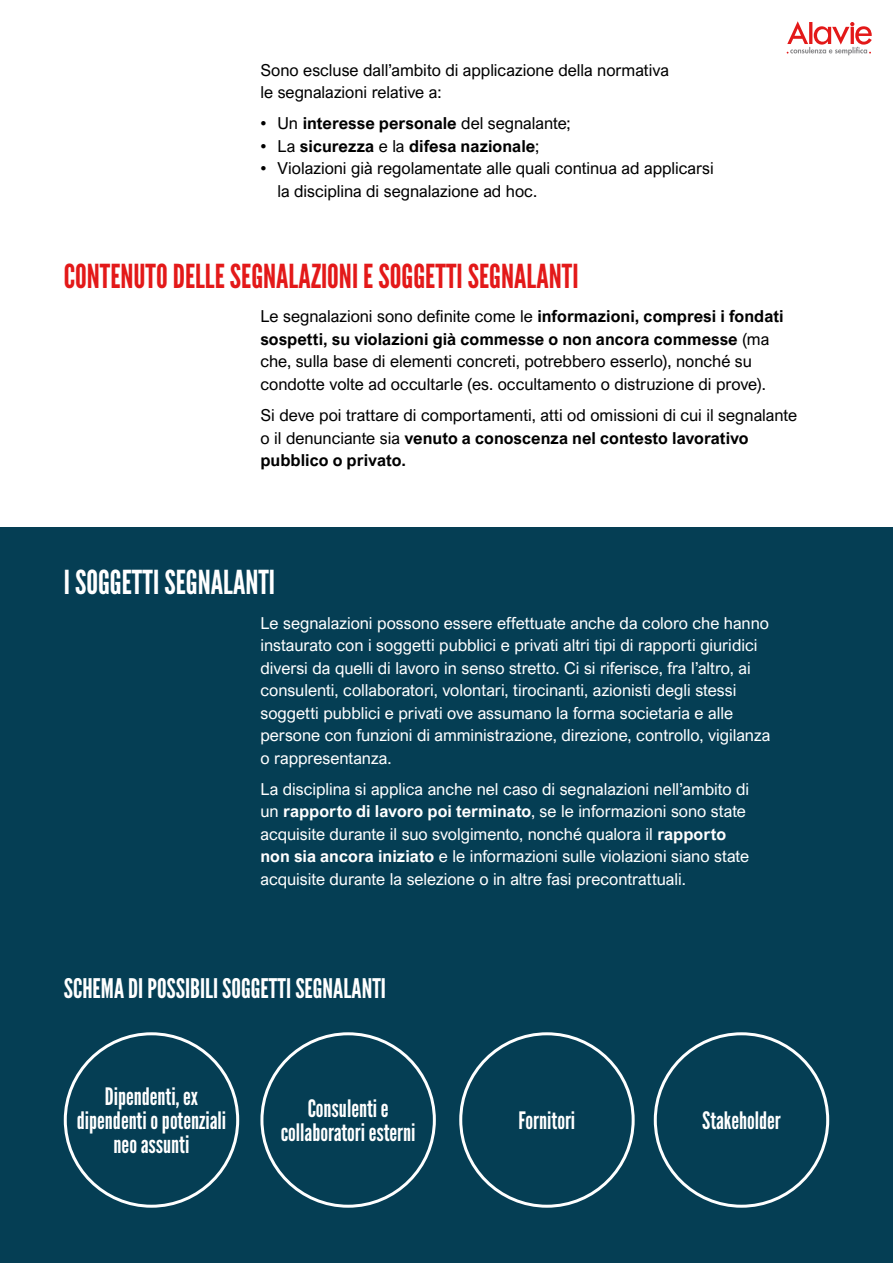
<style>
.page{position:relative;width:893px;height:1263px;background:#fff}
.page>*{position:absolute;margin:0;border:0;box-sizing:border-box;transform-origin:0 0}
.t1{font:33px "League Gothic";color:#e31919}
.t2{font:33px "League Gothic";color:#fff}
.t3{font:27px "League Gothic";color:#fff}
.t4{font:24px/24px "League Gothic";color:#fff;text-align:center}
.t5{font:16.5px/22.5px "Arial Nova";color:#fff}
.t6{font:16.5px/22.5px "Arial Nova";color:#000}
.t7{font:700 16.5px "Arial Nova";color:#000}
.s1{font-weight:400}
.s2{font-weight:700}
</style>
<div class="page">
<div style="left:0;top:527px;width:893px;height:736px;background:#053e54"></div>
<svg style="left:787px;top:21px;width:85px;height:34px"></svg>
<p class="t6" style="left:260px;top:59px;width:410px">Sono escluse dall’ambito di applicazione della normativa le segnalazioni relative a:</p>
<p class="t7" style="left:260px;top:114px;width:312px"><span class="s1">• Un</span> interesse personale <span class="s1">del segnalante;</span></p>
<p class="t7" style="left:260px;top:136px;width:280px"><span class="s1">• La</span> sicurezza <span class="s1">e la</span> difesa nazionale<span class="s1">;</span></p>
<p class="t6" style="left:277px;top:157px;width:438px;text-indent:-17px">• Violazioni già regolamentate alle quali continua ad applicarsi la disciplina di segnalazione ad hoc.</p>
<h1 class="t1" style="left:64px;top:256px;width:516px">CONTENUTO DELLE SEGNALAZIONI E SOGGETTI SEGNALANTI</h1>
<p class="t6" style="left:260px;top:305px;width:525px">Le segnalazioni sono definite come le <span class="s2">informazioni, compresi i fondati sospetti, su violazioni già commesse o non ancora commesse</span> (ma che, sulla base di elementi concreti, potrebbero esserlo), nonché su condotte volte ad occultarle (es. occultamento o distruzione di prove).</p>
<p class="t6" style="left:260px;top:404px;width:538px">Si deve poi trattare di comportamenti, atti od omissioni di cui il segnalante o il denunciante sia <span class="s2">venuto a conoscenza nel contesto lavorativo pubblico o privato.</span></p>
<h1 class="t2" style="left:64px;top:563px;width:213px">I SOGGETTI SEGNALANTI</h1>
<p class="t5" style="left:260px;top:612px;width:511px">Le segnalazioni possono essere effettuate anche da coloro che hanno instaurato con i soggetti pubblici e privati altri tipi di rapporti giuridici diversi da quelli di lavoro in senso stretto. Ci si riferisce, fra l’altro, ai consulenti, collaboratori, volontari, tirocinanti, azionisti degli stessi soggetti pubblici e privati ove assumano la forma societaria e alle persone con funzioni di amministrazione, direzione, controllo, vigilanza o rappresentanza.</p>
<p class="t5" style="left:260px;top:778px;width:490px">La disciplina si applica anche nel caso di segnalazioni nell’ambito di un <span class="s2">rapporto di lavoro poi terminato</span>, se le informazioni sono state acquisite durante il suo svolgimento, nonché qualora il <span class="s2">rapporto non sia ancora iniziato</span> e le informazioni sulle violazioni siano state acquisite durante la selezione o in altre fasi precontrattuali.</p>
<h2 class="t3" style="left:64px;top:972px;width:324px">SCHEMA DI POSSIBILI SOGGETTI SEGNALANTI</h2>
<h3 class="t4" style="left:77px;top:1084px;width:151px">Dipendenti, ex dipendenti o potenziali neo assunti</h3>
<h3 class="t4" style="left:281px;top:1096px;width:136px">Consulenti e collaboratori esterni</h3>
<h3 class="t4" style="left:702px;top:1108px;width:80px">Stakeholder</h3>
<h3 class="t4" style="left:519px;top:1108px;width:58px">Fornitori</h3>
</div>
